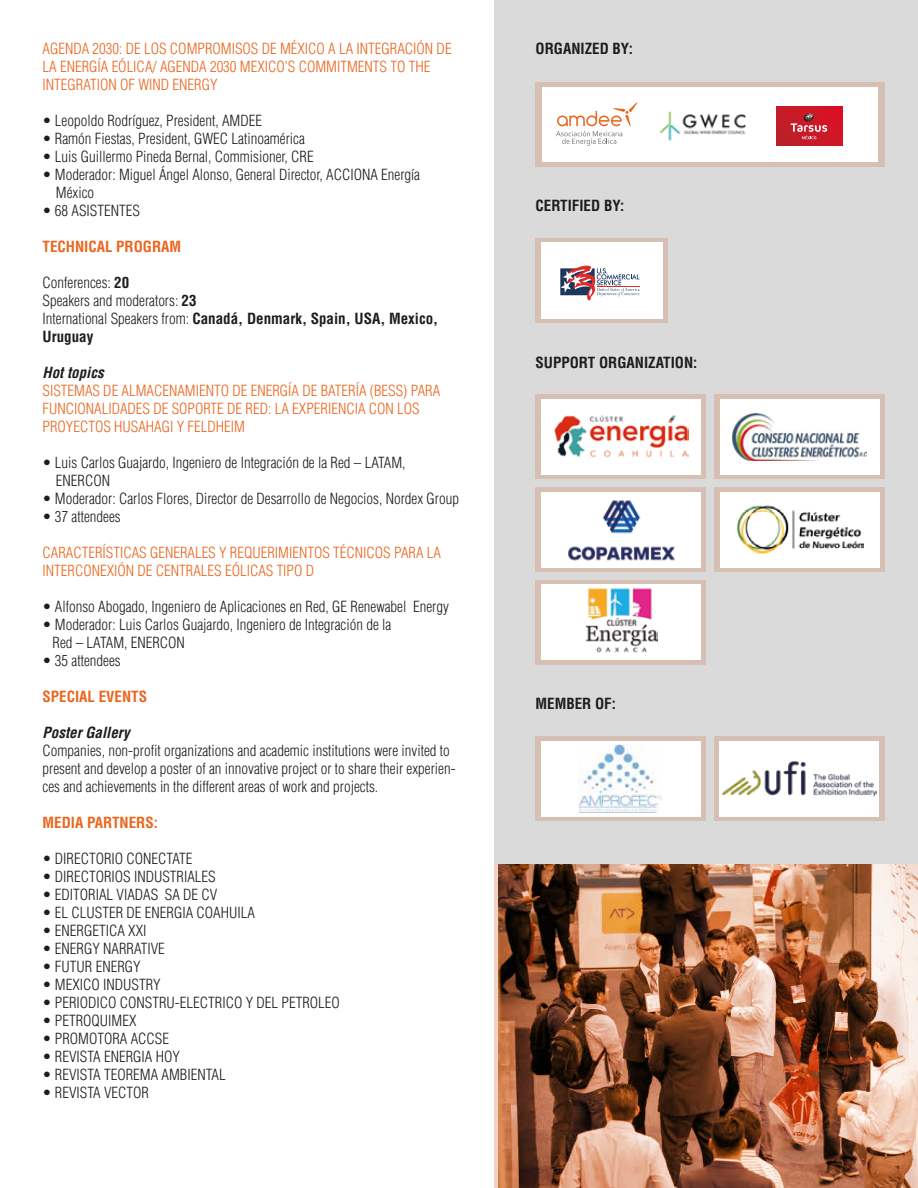
<style>
.page{position:relative;width:918px;height:1188px;background:#fff}
.page>*{position:absolute;margin:0;border:0;box-sizing:border-box;transform-origin:0 0}
.t1{font:300 condensed 15px/18px "Helvetica LT Std";color:#1d1d1b}
.t2{font:300 condensed 15px/18px "Helvetica LT Std";color:#ea661f}
.t3{font:700 condensed 15px "Helvetica LT Std";color:#1d1d1b}
.t4{font:700 condensed 15px "Helvetica LT Std";color:#ea661f}
.t5{font:italic 700 condensed 15px "Helvetica LT Std";color:#1d1d1b}
.s1{font-weight:700}
</style>
<div class="page">
<div style="left:495px;top:0;width:423px;height:1188px;background:#dadada"></div>
<img style="left:495px;top:864px;width:423px;height:324px">
<div style="left:536px;top:82px;width:349px;height:85px;background:linear-gradient(to right,#d6c0b4,#d6c0b4)"></div>
<div style="left:542px;top:87px;width:336px;height:74px;background:#fff"></div>
<div style="left:536px;top:238px;width:132px;height:85px;background:#d6c0b4"></div>
<div style="left:541px;top:243px;width:122px;height:76px;background:#fff"></div>
<div style="left:536px;top:395px;width:170px;height:84px;background:#d6c0b4"></div>
<div style="left:714px;top:395px;width:171px;height:84px;background:#d6c0b4"></div>
<svg style="left:536px;top:736px;width:170px;height:85px;background:#d9c5ba"></svg>
<svg style="left:714px;top:736px;width:171px;height:85px;background:#d9c5ba"></svg>
<div style="left:536px;top:488px;width:170px;height:84px;background:#d6c0b4"></div>
<div style="left:714px;top:488px;width:171px;height:84px;background:#d6c0b4"></div>
<svg style="left:536px;top:580px;width:170px;height:85px;background:#d9c5ba"></svg>
<svg style="left:560px;top:265px;width:80px;height:36px"></svg>
<img style="left:659px;top:111px;width:87px;height:30px">
<svg style="left:556px;top:102px;width:81px;height:44px"></svg>
<div style="left:776px;top:107px;width:66px;height:39px;background:linear-gradient(to right,#bc222a,#d61526)"></div>
<svg style="left:791px;top:113px;width:36px;height:26px"></svg>
<div style="left:541px;top:399px;width:159px;height:76px;background:#fff"></div>
<div style="left:720px;top:399px;width:160px;height:76px;background:#fff"></div>
<div style="left:541px;top:492px;width:159px;height:76px;background:#fff"></div>
<div style="left:541px;top:585px;width:159px;height:75px;background:#fff"></div>
<div style="left:541px;top:741px;width:159px;height:75px;background:#fff"></div>
<div style="left:720px;top:741px;width:159px;height:75px;background:#fff"></div>
<div style="left:720px;top:492px;width:160px;height:76px;background:#fff"></div>
<img style="left:554px;top:415px;width:134px;height:43px">
<img style="left:733px;top:414px;width:134px;height:46px">
<img style="left:568px;top:500px;width:107px;height:61px">
<img style="left:585px;top:588px;width:73px;height:65px">
<img style="left:737px;top:505px;width:127px;height:49px">
<img style="left:579px;top:744px;width:83px;height:69px">
<img style="left:723px;top:761px;width:153px;height:36px">
<p class="t2" style="left:43px;top:39px;width:411px">AGENDA 2030: DE LOS COMPROMISOS DE MÉXICO A LA INTEGRACIÓN DE<br>LA ENERGÍA EÓLICA/ AGENDA 2030 MEXICO'S COMMITMENTS TO THE<br>INTEGRATION OF WIND ENERGY</p>
<p class="t1" style="left:43px;top:111px;width:221px">• Leopoldo Rodríguez, President, AMDEE</p>
<p class="t1" style="left:43px;top:129px;width:264px">• Ramón Fiestas, President, GWEC Latinoamérica</p>
<p class="t1" style="left:43px;top:147px;width:273px">• Luis Guillermo Pineda Bernal, Commisioner, CRE</p>
<p class="t1" style="left:56px;top:165px;width:366px;text-indent:-13px">• Moderador: Miguel Ángel Alonso, General Director, ACCIONA Energía<br>México</p>
<p class="t1" style="left:43px;top:201px;width:99px">• 68 ASISTENTES</p>
<p class="t4" style="left:43px;top:237px;width:140px">TECHNICAL PROGRAM</p>
<p class="t1" style="left:43px;top:273px;width:397px">Conferences: <span class="s1">20<br></span>Speakers and moderators: <span class="s1">23<br></span>International Speakers from: <span class="s1">Canadá, Denmark, Spain, USA, Mexico,<br>Uruguay</span></p>
<p class="t5" style="left:43px;top:363px;width:63px">Hot topics</p>
<p class="t2" style="left:43px;top:381px;width:399px">SISTEMAS DE ALMACENAMIENTO DE ENERGÍA DE BATERÍA (BESS) PARA<br>FUNCIONALIDADES DE SOPORTE DE RED: LA EXPERIENCIA CON LOS<br>PROYECTOS HUSAHAGI Y FELDHEIM</p>
<p class="t1" style="left:56px;top:453px;width:351px;text-indent:-13px">• Luis Carlos Guajardo, Ingeniero de Integración de la Red – LATAM,<br>ENERCON</p>
<p class="t1" style="left:43px;top:489px;width:418px">• Moderador: Carlos Flores, Director de Desarrollo de Negocios, Nordex Group</p>
<p class="t1" style="left:43px;top:507px;width:80px">• 37 attendees</p>
<p class="t2" style="left:43px;top:543px;width:400px">CARACTERÍSTICAS GENERALES Y REQUERIMIENTOS TÉCNICOS PARA LA<br>INTERCONEXIÓN DE CENTRALES EÓLICAS TIPO D</p>
<p class="t1" style="left:43px;top:597px;width:408px">• Alfonso Abogado, Ingeniero de Aplicaciones en Red, GE Renewabel Energy</p>
<p class="t1" style="left:53px;top:615px;width:340px;text-indent:-10px">• Moderador: Luis Carlos Guajardo, Ingeniero de Integración de la<br>Red – LATAM, ENERCON</p>
<p class="t1" style="left:43px;top:651px;width:80px">• 35 attendees</p>
<p class="t4" style="left:43px;top:687px;width:106px">SPECIAL EVENTS</p>
<p class="t5" style="left:43px;top:723px;width:89px">Poster Gallery</p>
<p class="t1" style="left:43px;top:741px;width:415px">Companies, non-profit organizations and academic institutions were invited to present and develop a poster of an innovative project or to share their experien&shy;ces and achievements in the different areas of work and projects.</p>
<p class="t4" style="left:43px;top:813px;width:117px">MEDIA PARTNERS:</p>
<p class="t1" style="left:43px;top:849px;width:151px">• DIRECTORIO CONECTATE</p>
<p class="t1" style="left:43px;top:867px;width:175px">• DIRECTORIOS INDUSTRIALES</p>
<p class="t1" style="left:43px;top:885px;width:176px">• EDITORIAL VIADAS SA DE CV</p>
<p class="t1" style="left:43px;top:903px;width:214px">• EL CLUSTER DE ENERGIA COAHUILA</p>
<p class="t1" style="left:43px;top:921px;width:106px">• ENERGETICA XXI</p>
<p class="t1" style="left:43px;top:939px;width:124px">• ENERGY NARRATIVE</p>
<p class="t1" style="left:43px;top:957px;width:100px">• FUTUR ENERGY</p>
<p class="t1" style="left:43px;top:975px;width:119px">• MEXICO INDUSTRY</p>
<p class="t1" style="left:43px;top:993px;width:299px">• PERIODICO CONSTRU-ELECTRICO Y DEL PETROLEO</p>
<p class="t1" style="left:43px;top:1011px;width:96px">• PETROQUIMEX</p>
<p class="t1" style="left:43px;top:1029px;width:128px">• PROMOTORA ACCSE</p>
<p class="t1" style="left:43px;top:1047px;width:139px">• REVISTA ENERGIA HOY</p>
<p class="t1" style="left:43px;top:1065px;width:185px">• REVISTA TEOREMA AMBIENTAL</p>
<p class="t1" style="left:43px;top:1083px;width:108px">• REVISTA VECTOR</p>
<p class="t3" style="left:536px;top:40px;width:99px">ORGANIZED BY:</p>
<p class="t3" style="left:536px;top:196px;width:90px">CERTIFIED BY:</p>
<p class="t3" style="left:536px;top:353px;width:163px">SUPPORT ORGANIZATION:</p>
<p class="t3" style="left:536px;top:694px;width:82px">MEMBER OF:</p>
</div>
